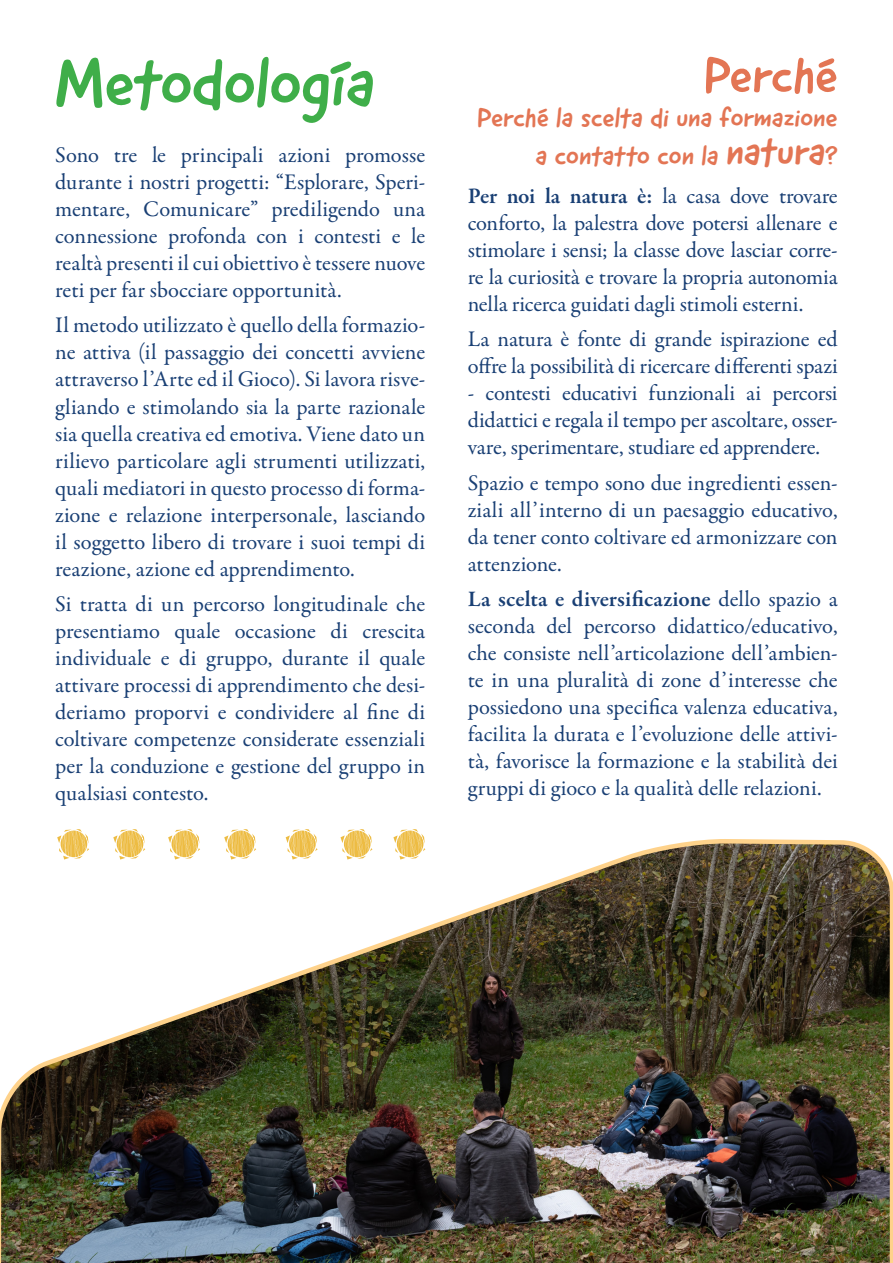
<style>
.page{position:relative;width:893px;height:1263px;background:#fff}
.page>*{position:absolute;margin:0;border:0;box-sizing:border-box;transform-origin:0 0}
.texto_corrido{font:67.5px "Good Dog New";color:#3fae49}
.texto_corrido-2{font:51px "Good Dog New";letter-spacing:-.01em;color:#e37554}
.texto_corrido-3{font:27px/37.5px "Good Dog New";letter-spacing:-.005em;color:#e37554;text-align:right}
.texto_corrido-4{font:22.5px/27px "Garamond Premr Pro";letter-spacing:-.005em;color:#193f74;text-align:justify}
.s1{font-size:39px}
.s2{font-weight:600}
</style>
<div class="page">
<img style="left:0;top:837px;width:893px;height:426px">
<svg style="left:393px;top:829px;width:32px;height:30px"></svg>
<svg style="left:341px;top:829px;width:31px;height:30px"></svg>
<svg style="left:286px;top:829px;width:32px;height:30px"></svg>
<svg style="left:224px;top:829px;width:32px;height:30px"></svg>
<svg style="left:168px;top:829px;width:32px;height:30px"></svg>
<svg style="left:113px;top:829px;width:32px;height:30px"></svg>
<svg style="left:57px;top:829px;width:32px;height:30px"></svg>
<p class="texto_corrido" style="left:55px;top:39px;width:321px">Metodología</p>
<p class="texto_corrido-4" style="left:55px;top:142px;width:371px">Sono tre le principali azioni promosse durante i nostri progetti: “Esplorare, Speri&shy;mentare, Comunicare” prediligendo una connessione profonda con i contesti e le realtà presenti il cui obiettivo è tessere nuove reti per far sbocciare opportunità.</p>
<p class="texto_corrido-4" style="left:55px;top:312px;width:371px">Il metodo utilizzato è quello della formazio&shy;ne attiva (il passaggio dei concetti avviene attraverso l’Arte ed il Gioco). Si lavora risve&shy;gliando e stimolando sia la parte razionale sia quella creativa ed emotiva. Viene dato un rilievo particolare agli strumenti utilizzati, quali mediatori in questo processo di forma&shy;zione e relazione interpersonale, lasciando il soggetto libero di trovare i suoi tempi di reazione, azione ed apprendimento.</p>
<p class="texto_corrido-4" style="left:55px;top:591px;width:371px">Si tratta di un percorso longitudinale che presentiamo quale occasione di crescita individuale e di gruppo, durante il quale attivare processi di apprendimento che desi&shy;deriamo proporvi e condividere al fine di coltivare competenze considerate essenziali per la conduzione e gestione del gruppo in qualsiasi contesto.</p>
<p class="texto_corrido-2" style="left:704px;top:42px;width:135px">Perché</p>
<p class="texto_corrido-3" style="left:478px;top:99px;width:362px">Perché la scelta di una formazione a contatto con la <span class="s1">natura</span>?</p>
<p class="texto_corrido-4" style="left:468px;top:183px;width:371px"><span class="s2">Per noi la natura è:</span> la casa dove trovare conforto, la palestra dove potersi allenare e stimolare i sensi; la classe dove lasciar corre&shy;re la curiosità e trovare la propria autonomia nella ricerca guidati dagli stimoli esterni.</p>
<p class="texto_corrido-4" style="left:468px;top:326px;width:371px">La natura è fonte di grande ispirazione ed offre la possibilità di ricercare differenti spazi</p>
<p class="texto_corrido-4" style="left:468px;top:380px;width:371px">- contesti educativi funzionali ai percorsi didattici e regala il tempo per ascoltare, osser&shy;vare, sperimentare, studiare ed apprendere.</p>
<p class="texto_corrido-4" style="left:468px;top:470px;width:371px">Spazio e tempo sono due ingredienti essen&shy;ziali all’interno di un paesaggio educativo, da tener conto coltivare ed armonizzare con attenzione.</p>
<p class="texto_corrido-4" style="left:468px;top:586px;width:371px"><span class="s2">La scelta e diversificazione</span> dello spazio a seconda del percorso didattico/educativo, che consiste nell’articolazione dell’ambien&shy;te in una pluralità di zone d’interesse che possiedono una specifica valenza educativa, facilita la durata e l’evoluzione delle attivi&shy;tà, favorisce la formazione e la stabilità dei gruppi di gioco e la qualità delle relazioni.</p>
</div>
